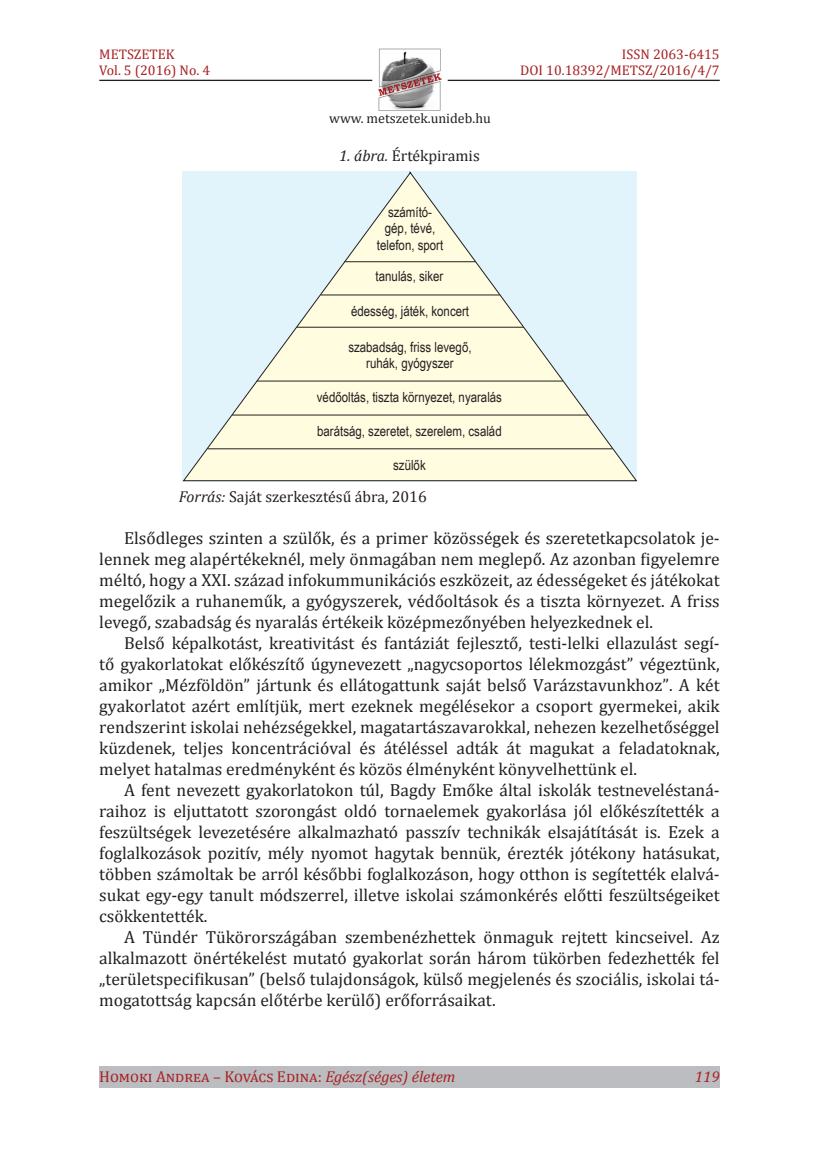
<style>
.page{position:relative;width:819px;height:1166px;background:#fff}
.page>*{position:absolute;margin:0;border:0;box-sizing:border-box;transform-origin:0 0}
.metszetek_főszöveg{font:17.5px/21px "Cambria";color:#231f20;text-align:justify}
.meteszetek_ábraaláír{font:15.75px "Cambria";color:#231f20}
.t1{font:15.75px "Cambria";color:#a72023}
.t2{font:italic 15.75px "Cambria";color:#a72023}
.t3{font:14px "Arial Narrow";color:#231f20}
.t4{font:14px/15.8px "Cambria";color:#a72023}
.t5{font:14px "Cambria";color:#231f20}
.s1{font-style:italic}
</style>
<div class="page">
<img style="left:378px;top:48px;width:64px;height:63px">
<hr style="left:99px;top:80px;width:273px;height:1px;background:#231f20">
<hr style="left:447px;top:80px;width:272px;height:1px;background:#231f20">
<div style="left:99px;top:1067px;width:620px;height:21px;background:#bcbdc0"></div>
<svg style="left:182px;top:171px;width:455px;height:310px;background:#edf5eb"></svg>
<hr style="left:207px;top:448px;width:405px;height:1px;background:#231f20">
<hr style="left:232px;top:415px;width:356px;height:1px;background:#231f20">
<hr style="left:256px;top:381px;width:307px;height:1px;background:#231f20">
<hr style="left:296px;top:327px;width:227px;height:1px;background:#231f20">
<hr style="left:320px;top:294px;width:180px;height:1px;background:#231f20">
<hr style="left:344px;top:261px;width:132px;height:1px;background:#231f20">
<p class="t4" style="left:99px;top:46px;width:112px">METSZETEK<br>Vol. 5 (2016) No. 4</p>
<p class="t4" style="left:520px;top:46px;width:201px;text-align:right">ISSN 2063-6415<br>DOI 10.18392/METSZ/2016/4/7</p>
<p class="t5" style="left:329px;top:110px;width:163px">www. metszetek.unideb.hu</p>
<p class="meteszetek_ábraaláír" style="left:339px;top:146px;width:142px"><span class="s1">1. ábra.</span> Értékpiramis</p>
<p class="t3" style="left:388px;top:201px;width:46px">számító-</p>
<p class="t3" style="left:385px;top:218px;width:52px">gép, tévé,</p>
<p class="t3" style="left:377px;top:235px;width:68px">telefon, sport</p>
<p class="t3" style="left:375px;top:266px;width:69px">tanulás, siker</p>
<p class="t3" style="left:351px;top:301px;width:120px">édesség, játék, koncert</p>
<p class="t3" style="left:348px;top:336px;width:125px">szabadság, friss levegő,</p>
<p class="t3" style="left:366px;top:353px;width:89px">ruhák, gyógyszer</p>
<p class="t3" style="left:317px;top:387px;width:187px">védőoltás, tiszta környezet, nyaralás</p>
<p class="t3" style="left:317px;top:421px;width:186px">barátság, szeretet, szerelem, család</p>
<p class="t3" style="left:393px;top:455px;width:34px">szülők</p>
<p class="meteszetek_ábraaláír" style="left:179px;top:488px;width:249px"><span class="s1">Forrás:</span> Saját szerkesztésű ábra, 2016</p>
<p class="metszetek_főszöveg" style="left:99px;top:528px;width:622px;text-indent:25px">Elsődleges szinten a szülők, és a primer közösségek és szeretetkapcsolatok je&shy;lennek meg alapértékeknél, mely önmagában nem meglepő. Az azonban figyelemre méltó, hogy a XXI. század infokummunikációs eszközeit, az édességeket és játékokat megelőzik a ruhaneműk, a gyógyszerek, védőoltások és a tiszta környezet. A friss levegő, szabadság és nyaralás értékeik középmezőnyében helyezkednek el.</p>
<p class="metszetek_főszöveg" style="left:99px;top:633px;width:622px;text-indent:25px">Belső képalkotást, kreativitást és fantáziát fejlesztő, testi-lelki ellazulást segí&shy;tő gyakorlatokat előkészítő úgynevezett „nagycsoportos lélekmozgást” végeztünk, amikor „Mézföldön” jártunk és ellátogattunk saját belső Varázstavunkhoz”. A két gyakorlatot azért említjük, mert ezeknek megélésekor a csoport gyermekei, akik rendszerint iskolai nehézségekkel, magatartászavarokkal, nehezen kezelhetőséggel küzdenek, teljes koncentrációval és átéléssel adták át magukat a feladatoknak, melyet hatalmas eredményként és közös élményként könyvelhettünk el.</p>
<p class="metszetek_főszöveg" style="left:99px;top:780px;width:622px;text-indent:25px">A fent nevezett gyakorlatokon túl, Bagdy Emőke által iskolák testneveléstaná&shy;raihoz is eljuttatott szorongást oldó tornaelemek gyakorlása jól előkészítették a feszültségek levezetésére alkalmazható passzív technikák elsajátítását is. Ezek a foglalkozások pozitív, mély nyomot hagytak bennük, érezték jótékony hatásukat, többen számoltak be arról későbbi foglalkozáson, hogy otthon is segítették elalvá&shy;sukat egy-egy tanult módszerrel, illetve iskolai számonkérés előtti feszültségeiket csökkentették.</p>
<p class="metszetek_főszöveg" style="left:99px;top:927px;width:622px;text-indent:25px">A Tündér Tükörországában szembenézhettek önmaguk rejtett kincseivel. Az alkalmazott önértékelést mutató gyakorlat során három tükörben fedezhették fel „területspecifikusan” (belső tulajdonságok, külső megjelenés és szociális, iskolai tá&shy;mogatottság kapcsán előtérbe kerülő) erőforrásaikat.</p>
<p class="t1" style="left:99px;top:1067px;width:358px">Homoki Andrea – Kovács Edina: <span class="s1">Egész(séges) életem</span></p>
<p class="t2" style="left:694px;top:1067px;width:26px">119</p>
</div>
